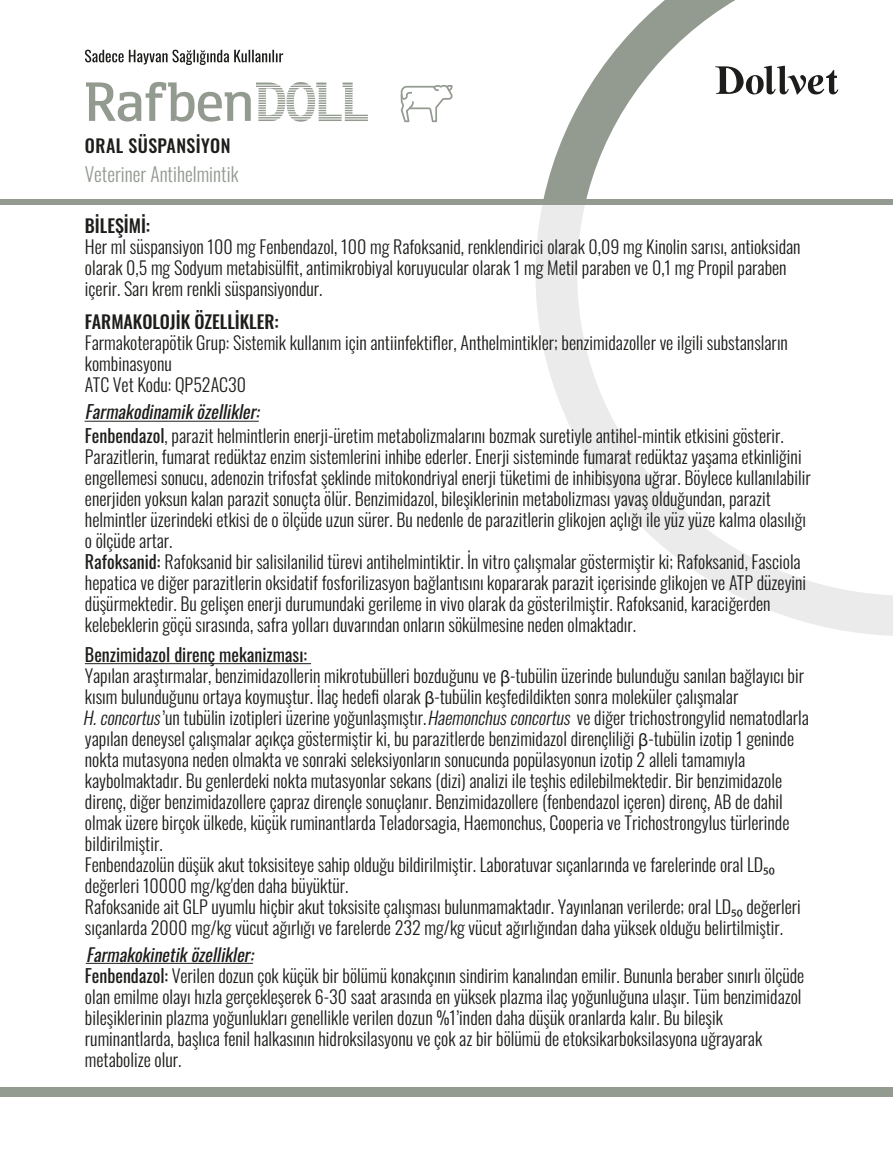
<style>
.page{position:relative;width:893px;height:1149px;background:#fff}
.page>*{position:absolute;margin:0;border:0;box-sizing:border-box;transform-origin:0 0}
.t1{font:64.2px "Eirik Raude";color:#939a90}
.t2{font:300 19.5px "Oswald";color:#939a90}
.t3{font:300 18px/21px "Oswald";color:#1d1d1b}
.t4{font:500 18px "Oswald";color:#1d1d1b}
.t5{font:italic 18px "Oswald";color:#1d1d1b}
.t6{font:500 18px "Oswald";letter-spacing:.025em;color:#1d1d1b}
.t7{font:italic 17.7px "Oswald";color:#1d1d1b}
.s1{font-weight:400}
.s2{font-family:"Myriad Pro";font-weight:400}
.s3{font-style:italic;font-size:17.7px}
</style>
<div class="page">
<hr style="left:86px;top:962px;width:167px;height:1px;background:#1d1d1b">
<svg style="left:256px;top:82px;width:112px;height:40px"></svg>
<svg style="left:401px;top:85px;width:52px;height:37px"></svg>
<svg style="left:85px;top:50px;width:198px;height:15px"></svg>
<svg style="left:543px;top:0;width:296px;height:199px"></svg>
<svg style="left:535px;top:204px;width:358px;height:432px"></svg>
<div style="left:0;top:1086px;width:893px;height:10px;background:#939a90"></div>
<div style="left:0;top:199px;width:893px;height:5px;background:#939a90"></div>
<hr style="left:85px;top:663px;width:226px;height:1px;background:#1d1d1b">
<hr style="left:85px;top:420px;width:174px;height:1px;background:#1d1d1b">
<h1 class="t1" style="left:85px;top:61px;width:169px">Rafben</h1>
<p class="t6" style="left:85px;top:130px;width:147px">ORAL SÜSPANSİYON</p>
<p class="t2" style="left:85px;top:157px;width:155px">Veteriner Antihelmintik</p>
<p class="t4" style="left:85px;top:209px;width:67px">BİLEŞİMİ:</p>
<p class="t3" style="left:85px;top:234px;width:717px">Her ml süspansiyon 100 mg Fenbendazol, 100 mg Rafoksanid, renklendirici olarak 0,09 mg Kinolin sarısı, antioksidan olarak 0,5 mg Sodyum metabisülfit, antimikrobiyal koruyucular olarak 1 mg Metil paraben ve 0,1 mg Propil paraben içerir. Sarı krem renkli süspansiyondur.</p>
<p class="t4" style="left:85px;top:305px;width:195px">FARMAKOLOJİK ÖZELLİKLER:</p>
<p class="t3" style="left:85px;top:330px;width:704px">Farmakoterapötik Grup: Sistemik kullanım için antiinfektifler, Anthelmintikler; benzimidazoller ve ilgili substansların kombinasyonu<br>ATC Vet Kodu: QP52AC30</p>
<p class="t3" style="left:85px;top:423px;width:727px"><span class="s1">Fenbendazol</span>, parazit helmintlerin enerji-üretim metabolizmalarını bozmak suretiyle antihel-mintik etkisini gösterir.<br>Parazitlerin, fumarat redüktaz enzim sistemlerini inhibe ederler. Enerji sisteminde fumarat redüktaz yaşama etkinliğini engellemesi sonucu, adenozin trifosfat şeklinde mitokondriyal enerji tüketimi de inhibisyona uğrar. Böylece kullanılabilir enerjiden yoksun kalan parazit sonuçta ölür. Benzimidazol, bileşiklerinin metabolizması yavaş olduğundan, parazit helmintler üzerindeki etkisi de o ölçüde uzun sürer. Bu nedenle de parazitlerin glikojen açlığı ile yüz yüze kalma olasılığı o ölçüde artar.<br><span class="s1">Rafoksanid:</span> Rafoksanid bir salisilanilid türevi antihelmintiktir. İn vitro çalışmalar göstermiştir ki; Rafoksanid, Fasciola hepatica ve diğer parazitlerin oksidatif fosforilizasyon bağlantısını kopararak parazit içerisinde glikojen ve ATP düzeyini düşürmektedir. Bu gelişen enerji durumundaki gerileme in vivo olarak da gösterilmiştir. Rafoksanid, karaciğerden kelebeklerin göçü sırasında, safra yolları duvarından onların sökülmesine neden olmaktadır.</p>
<p class="t3" style="left:83px;top:642px;width:728px"><span class="s1">Benzimidazol direnç mekanizması:<br></span>Yapılan araştırmalar, benzimidazollerin mikrotubülleri bozduğunu ve <span class="s2">β</span>-tubülin üzerinde bulunduğu sanılan bağlayıcı bir kısım bulunduğunu ortaya koymuştur. İlaç hedefi olarak <span class="s2">β</span>-tubülin keşfedildikten sonra moleküler çalışmalar <span class="s3">H.concortus</span>’un tubülin izotipleri üzerine yoğunlaşmıştır.<span class="s3">Haemonchusconcortus</span>ve diğer trichostrongylid nematodlarla yapılan deneysel çalışmalar açıkça göstermiştir ki, bu parazitlerde benzimidazol dirençliliği <span class="s2">β</span>-tubülin izotip 1 geninde nokta mutasyona neden olmakta ve sonraki seleksiyonların sonucunda popülasyonun izotip 2 alleli tamamıyla kaybolmaktadır. Bu genlerdeki nokta mutasyonlar sekans (dizi) analizi ile teşhis edilebilmektedir. Bir benzimidazole direnç, diğer benzimidazollere çapraz dirençle sonuçlanır. Benzimidazollere (fenbendazol içeren) direnç, AB de dahil olmak üzere birçok ülkede, küçük ruminantlarda Teladorsagia, Haemonchus, Cooperia ve Trichostrongylus türlerinde bildirilmiştir.<br>Fenbendazolün düşük akut toksisiteye sahip olduğu bildirilmiştir. Laboratuvar sıçanlarında ve farelerinde oral LD<span class="s2">50 </span>değerleri 10000 mg/kg'den daha büyüktür.<br>Rafoksanide ait GLP uyumlu hiçbir akut toksisite çalışması bulunmamaktadır. Yayınlanan verilerde; oral LD<span class="s2">50</span> değerleri sıçanlarda 2000 mg/kg vücut ağırlığı ve farelerde 232 mg/kg vücut ağırlığından daha yüksek olduğu belirtilmiştir.</p>
<p class="t3" style="left:85px;top:963px;width:721px"><span class="s1">Fenbendazol:</span> Verilen dozun çok küçük bir bölümü konakçının sindirim kanalından emilir. Bununla beraber sınırlı ölçüde olan emilme olayı hızla gerçekleşerek 6-30 saat arasında en yüksek plazma ilaç yoğunluğuna ulaşır. Tüm benzimidazol bileşiklerinin plazma yoğunlukları genellikle verilen dozun %1’inden daha düşük oranlarda kalır. Bu bileşik ruminantlarda, başlıca fenil halkasının hidroksilasyonu ve çok az bir bölümü de etoksikarboksilasyona uğrayarak metabolize olur.</p>
<p class="t5" style="left:85px;top:396px;width:181px">Farmakodinamiközellikler:</p>
<p class="t7" style="left:86px;top:938px;width:174px">Farmakokinetiközellikler:</p>
</div>
